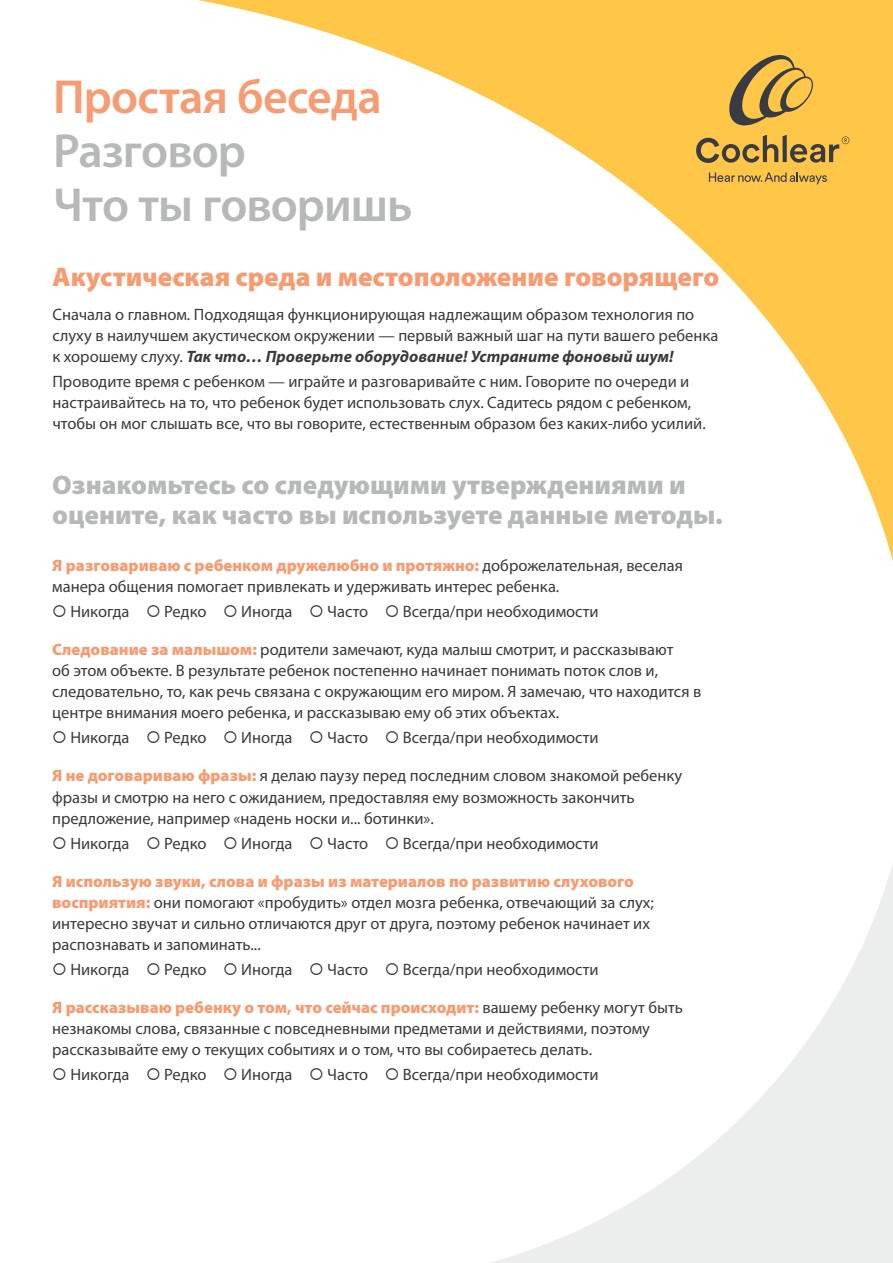
<style>
.page{position:relative;width:893px;height:1263px;background:#fff}
.page>*{position:absolute;margin:0;border:0;box-sizing:border-box;transform-origin:0 0}
.t1{font:600 48px/54px "Myriad Pro";letter-spacing:-.02em;color:#b7b9b9}
.t2{font:600 48px "Myriad Pro";letter-spacing:-.015em;color:#f79c72}
.t3{font:900 27px/30px "Myriad Pro";color:#b7b9b9}
.t4{font:900 27px "Myriad Pro";color:#f79c72}
.t5{font:16.5px/21px "Myriad Pro";color:#3a3a3a}
.s1{font-weight:700;font-style:italic}
.s2{font-weight:900;color:#f79c72}
</style>
<div class="page">
<svg style="left:198px;top:0;width:695px;height:561px"></svg>
<svg style="left:725px;top:53px;width:90px;height:73px;background:#cba146"></svg>
<svg style="left:709px;top:172px;width:118px;height:12px"></svg>
<svg style="left:696px;top:135px;width:153px;height:28px;background:#be9845"></svg>
<svg style="left:491px;top:864px;width:402px;height:399px"></svg>
<h1 class="t2" style="left:53px;top:66px;width:330px">Простая беседа</h1>
<h1 class="t1" style="left:53px;top:122px;width:361px">Разговор<br>Что ты говоришь</h1>
<h2 class="t4" style="left:52px;top:262px;width:668px">Акустическая среда и местоположение говорящего</h2>
<p class="t5" style="left:52px;top:303px;width:667px">Сначала о главном. Подходящая функционирующая надлежащим образом технология по слуху в наилучшем акустическом окружении — первый важный шаг на пути вашего ребенка к хорошему слуху. <span class="s1">Так что… Проверьте оборудование! Устраните фоновый шум!</span></p>
<p class="t5" style="left:52px;top:371px;width:655px">Проводите время с ребенком — играйте и разговаривайте с ним. Говорите по очереди и настраивайтесь на то, что ребенок будет использовать слух. Садитесь рядом с ребенком, чтобы он мог слышать все, что вы говорите, естественным образом без каких-либо усилий.</p>
<h2 class="t3" style="left:52px;top:471px;width:672px">Ознакомьтесь со следующими утверждениями и оцените, как часто вы используете данные методы.</h2>
<p class="t5" style="left:52px;top:555px;width:632px"><span class="s2">Я разговариваю с ребенком дружелюбно и протяжно:</span> доброжелательная, веселая манера общения помогает привлекать и удерживать интерес ребенка.</p>
<p class="t5" style="left:52px;top:601px;width:548px">○ Никогда ○ Редко ○ Иногда ○ Часто ○ Всегда/при необходимости</p>
<p class="t5" style="left:52px;top:639px;width:651px"><span class="s2">Следование за малышом:</span> родители замечают, куда малыш смотрит, и рассказывают<br>об этом объекте. В результате ребенок постепенно начинает понимать поток слов и, следовательно, то, как речь связана с окружающим его миром. Я замечаю, что находится в центре внимания моего ребенка, и рассказываю ему об этих объектах.</p>
<p class="t5" style="left:52px;top:727px;width:548px">○ Никогда ○ Редко ○ Иногда ○ Часто ○ Всегда/при необходимости</p>
<p class="t5" style="left:52px;top:765px;width:632px"><span class="s2">Я не договариваю фразы:</span> я делаю паузу перед последним словом знакомой ребенку фразы и смотрю на него с ожиданием, предоставляя ему возможность закончить предложение, например «надень носки и... ботинки».</p>
<p class="t5" style="left:52px;top:832px;width:548px">○ Никогда ○ Редко ○ Иногда ○ Часто ○ Всегда/при необходимости</p>
<p class="t5" style="left:52px;top:870px;width:603px"><span class="s2">Я использую звуки, слова и фразы из материалов по развитию слухового восприятия:</span> они помогают «пробудить» отдел мозга ребенка, отвечающий за слух; интересно звучат и сильно отличаются друг от друга, поэтому ребенок начинает их распознавать и запоминать...</p>
<p class="t5" style="left:52px;top:959px;width:548px">○ Никогда ○ Редко ○ Иногда ○ Часто ○ Всегда/при необходимости</p>
<p class="t5" style="left:52px;top:997px;width:632px"><span class="s2">Я рассказываю ребенку о том, что сейчас происходит:</span> вашему ребенку могут быть незнакомы слова, связанные с повседневными предметами и действиями, поэтому рассказывайте ему о текущих событиях и о том, что вы собираетесь делать.</p>
<p class="t5" style="left:52px;top:1064px;width:548px">○ Никогда ○ Редко ○ Иногда ○ Часто ○ Всегда/при необходимости</p>
</div>
